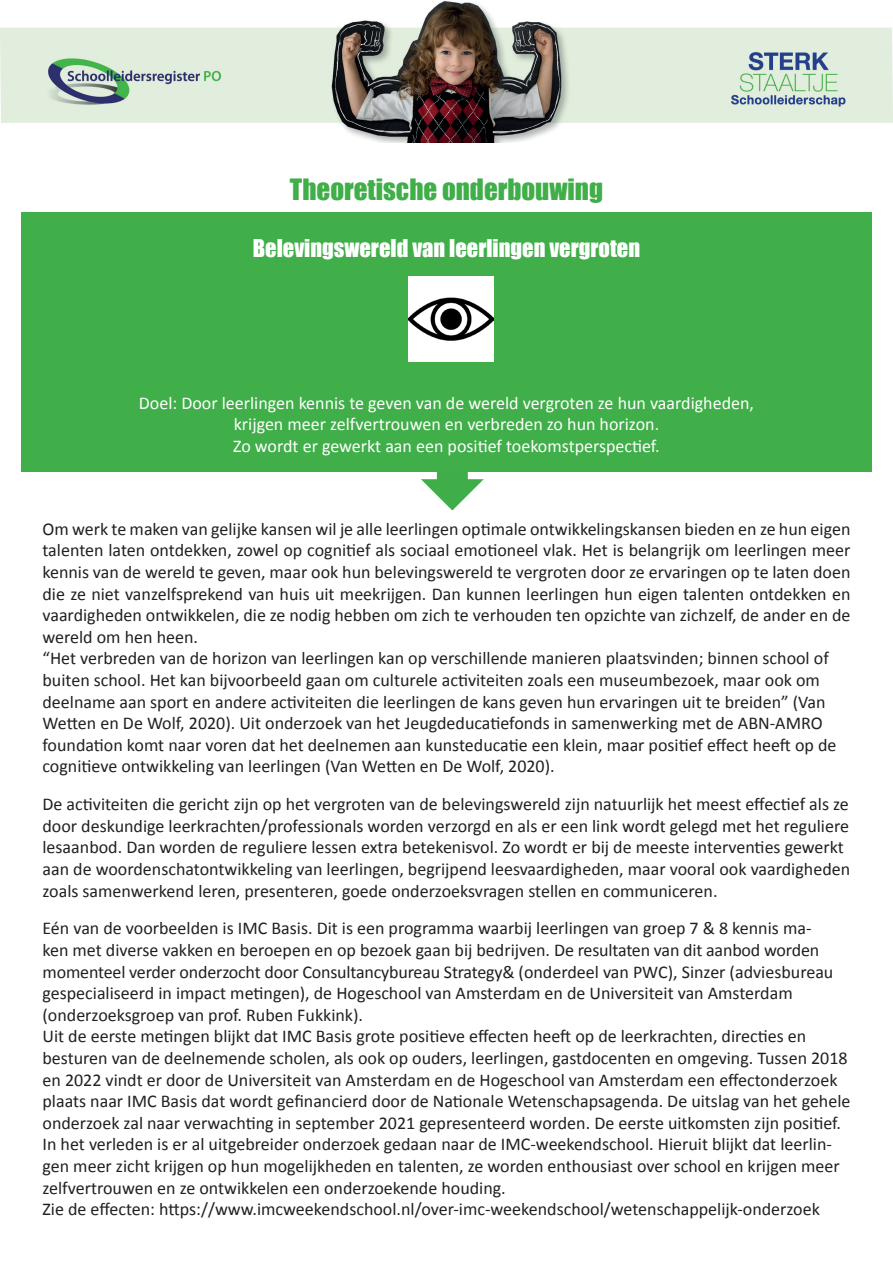
<style>
.page{position:relative;width:893px;height:1263px;background:#fff}
.page>*{position:absolute;margin:0;border:0;box-sizing:border-box;transform-origin:0 0}
.t1{font:27px "Impact";color:#40ae49}
.t2{font:22.5px "Impact";color:#fff}
.t3{font:18px/21.6px "Calibri";color:#231f20}
.t4{font:18px/21.6px "Calibri";color:#fff;text-align:center}
</style>
<div class="page">
<img style="left:0;top:1px;width:893px;height:142px">
<img style="left:421px;top:472px;width:63px;height:38px">
<div style="left:21px;top:213px;width:851px;height:259px;background:#40ae49"></div>
<img style="left:408px;top:276px;width:85px;height:85px">
<h1 class="t1" style="left:290px;top:168px;width:315px">Theoretische onderbouwing</h1>
<p class="t2" style="left:253px;top:231px;width:389px">Belevingswereld van leerlingen vergroten</p>
<p class="t4" style="left:139px;top:391px;width:617px">Doel: Door leerlingen kennis te geven van de wereld vergroten ze hun vaardigheden, krijgen meer zelfvertrouwen en verbreden zo hun horizon.<br>Zo wordt er gewerkt aan een positief toekomstperspectief.</p>
<p class="t3" style="left:43px;top:517px;width:809px">Om werk te maken van gelijke kansen wil je alle leerlingen optimale ontwikkelingskansen bieden en ze hun eigen talenten laten ontdekken, zowel op cognitief als sociaal emotioneel vlak. Het is belangrijk om leerlingen meer kennis van de wereld te geven, maar ook hun belevingswereld te vergroten door ze ervaringen op te laten doen die ze niet vanzelfsprekend van huis uit meekrijgen. Dan kunnen leerlingen hun eigen talenten ontdekken en vaardigheden ontwikkelen, die ze nodig hebben om zich te verhouden ten opzichte van zichzelf, de ander en de wereld om hen heen.<br>“Het verbreden van de horizon van leerlingen kan op verschillende manieren plaatsvinden; binnen school of buiten school. Het kan bijvoorbeeld gaan om culturele activiteiten zoals een museumbezoek, maar ook om deelname aan sport en andere activiteiten die leerlingen de kans geven hun ervaringen uit te breiden” (Van Wetten en De Wolf, 2020). Uit onderzoek van het Jeugdeducatiefonds in samenwerking met de ABN-AMRO foundation komt naar voren dat het deelnemen aan kunsteducatie een klein, maar positief effect heeft op de cognitieve ontwikkeling van leerlingen (Van Wetten en De Wolf, 2020).</p>
<p class="t3" style="left:43px;top:793px;width:809px">De activiteiten die gericht zijn op het vergroten van de belevingswereld zijn natuurlijk het meest effectief als ze door deskundige leerkrachten/professionals worden verzorgd en als er een link wordt gelegd met het reguliere lesaanbod. Dan worden de reguliere lessen extra betekenisvol. Zo wordt er bij de meeste interventies gewerkt aan de woordenschatontwikkeling van leerlingen, begrijpend leesvaardigheden, maar vooral ook vaardigheden zoals samenwerkend leren, presenteren, goede onderzoeksvragen stellen en communiceren.</p>
<p class="t3" style="left:43px;top:917px;width:809px">Eén van de voorbeelden is IMC Basis. Dit is een programma waarbij leerlingen van groep 7 &amp; 8 kennis ma-<br>ken met diverse vakken en beroepen en op bezoek gaan bij bedrijven. De resultaten van dit aanbod worden momenteel verder onderzocht door Consultancybureau Strategy&amp; (onderdeel van PWC), Sinzer (adviesbureau gespecialiseerd in impact metingen), de Hogeschool van Amsterdam en de Universiteit van Amsterdam (onderzoeksgroep van prof. Ruben Fukkink).<br>Uit de eerste metingen blijkt dat IMC Basis grote positieve effecten heeft op de leerkrachten, directies en besturen van de deelnemende scholen, als ook op ouders, leerlingen, gastdocenten en omgeving. Tussen 2018 en 2022 vindt er door de Universiteit van Amsterdam en de Hogeschool van Amsterdam een effectonderzoek plaats naar IMC Basis dat wordt gefinancierd door de Nationale Wetenschapsagenda. De uitslag van het gehele onderzoek zal naar verwachting in september 2021 gepresenteerd worden. De eerste uitkomsten zijn positief.<br>In het verleden is er al uitgebreider onderzoek gedaan naar de IMC-weekendschool. Hieruit blijkt dat leerlin&shy;gen meer zicht krijgen op hun mogelijkheden en talenten, ze worden enthousiast over school en krijgen meer zelfvertrouwen en ze ontwikkelen een onderzoekende houding.<br>Zie de effecten: https://www.imcweekendschool.nl/over-imc-weekendschool/wetenschappelijk-onderzoek</p>
</div>
